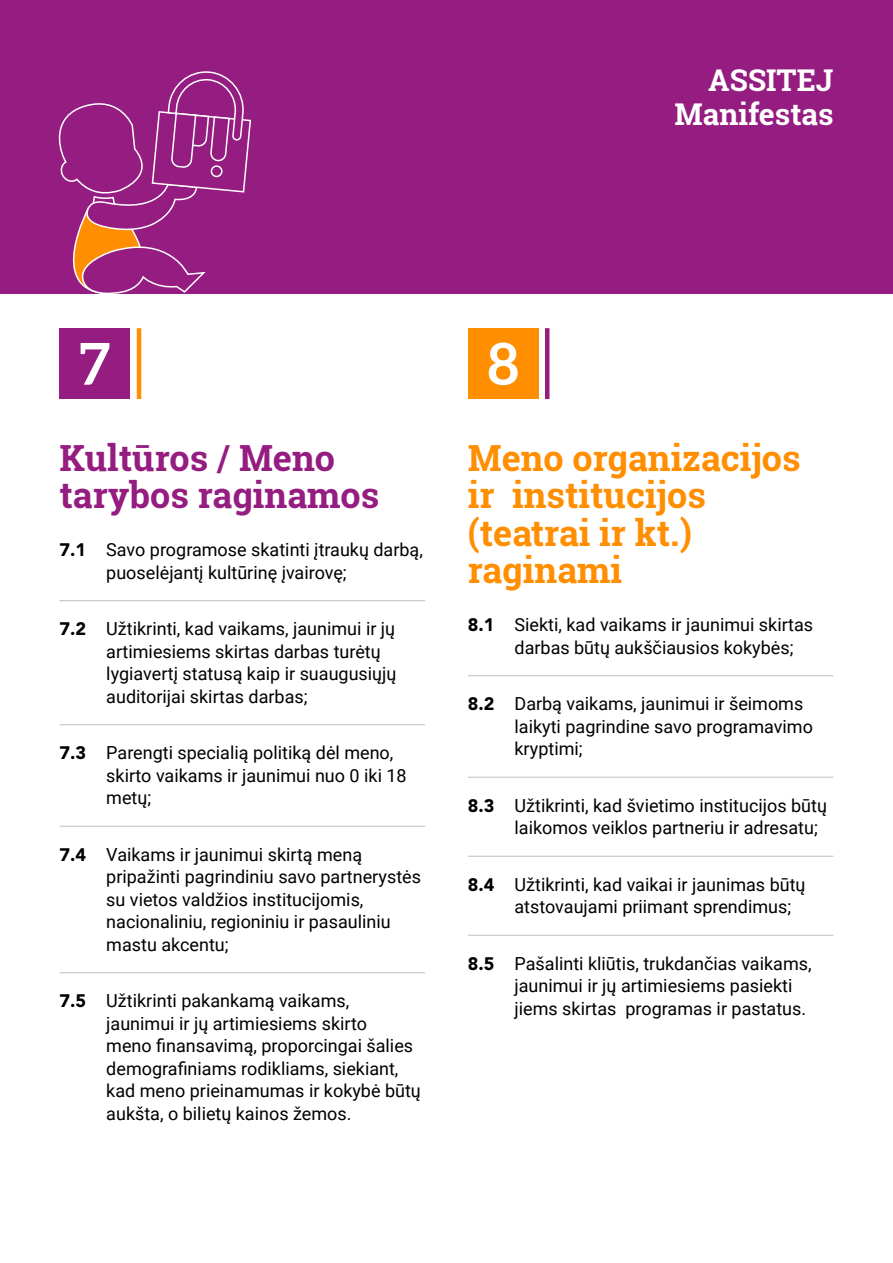
<style>
.page{position:relative;width:893px;height:1263px;background:#fff}
.page>*{position:absolute;margin:0;border:0;box-sizing:border-box;transform-origin:0 0}
.Footnote{font:700 57.75px "Aleo";color:#fff}
.Heading_Large{font:700 36px/37.5px "Roboto Slab";color:#ff8e00}
.Heading_Large-2{font:700 36px/37.5px "Roboto Slab";color:#951c80}
.Heading_Main{font:700 30px/34.5px "Roboto Slab";color:#fff;text-align:right}
.Bullet_Paragraph{font:18px/22.5px "Roboto";color:#000}
.s1{font-family:"Avenir LT Std";font-weight:900}
</style>
<div class="page">
<div style="left:0;top:0;width:893px;height:293px;background:#951c80"></div>
<hr style="left:892px;top:0;width:1px;height:293px;background:#00b7ce">
<svg style="left:46px;top:71px;width:206px;height:223px"></svg>
<div style="left:211px;top:166px;width:11px;height:11px;background:#951c80;border-radius:50%"></div>
<div style="left:210px;top:165px;width:13px;height:12px;border:2px solid #fff;border-radius:50%"></div>
<hr style="left:60px;top:600px;width:365px;height:1px;background:#c6c6c6">
<hr style="left:60px;top:724px;width:365px;height:1px;background:#c6c6c6">
<hr style="left:60px;top:826px;width:365px;height:1px;background:#c6c6c6">
<hr style="left:60px;top:972px;width:365px;height:1px;background:#c6c6c6">
<hr style="left:468px;top:675px;width:365px;height:1px;background:#c6c6c6">
<hr style="left:468px;top:777px;width:365px;height:1px;background:#c6c6c6">
<hr style="left:468px;top:856px;width:365px;height:1px;background:#c6c6c6">
<hr style="left:468px;top:935px;width:365px;height:1px;background:#c6c6c6">
<div style="left:60px;top:328px;width:70px;height:71px;background:#951c80"></div>
<div style="left:468px;top:328px;width:71px;height:71px;background:#ff8e00"></div>
<hr style="left:137px;top:328px;width:4px;height:71px;background:#ff8e00">
<hr style="left:545px;top:328px;width:4px;height:71px;background:#951c80">
<p class="Footnote" style="left:79px;top:331px;width:33px">7</p>
<p class="Footnote" style="left:488px;top:331px;width:32px">8</p>
<p class="Heading_Main" style="left:675px;top:62px;width:160px">ASSITEJ<br>Manifestas</p>
<p class="Heading_Large-2" style="left:60px;top:439px;width:321px">Kultūros / Meno tarybos raginamos</p>
<p class="Bullet_Paragraph" style="left:106px;top:538px;width:318px;text-indent:-47px"><span class="s1">7.1</span> Savo programose skatinti įtraukų darbą, puoselėjantį kultūrinę įvairovę;</p>
<p class="Bullet_Paragraph" style="left:106px;top:617px;width:292px;text-indent:-47px"><span class="s1">7.2</span> Užtikrinti, kad vaikams, jaunimui ir jų artimiesiems skirtas darbas turėtų lygiavertį statusą kaip ir suaugusiųjų auditorijai skirtas darbas;</p>
<p class="Bullet_Paragraph" style="left:106px;top:741px;width:302px;text-indent:-47px"><span class="s1">7.3</span> Parengti specialią politiką dėl meno, skirto vaikams ir jaunimui nuo 0 iki 18 metų;</p>
<p class="Bullet_Paragraph" style="left:106px;top:843px;width:316px;text-indent:-47px"><span class="s1">7.4</span> Vaikams ir jaunimui skirtą meną pripažinti pagrindiniu savo partnerystės su vietos valdžios institucijomis, nacionaliniu, regioniniu ir pasauliniu mastu akcentu;</p>
<p class="Bullet_Paragraph" style="left:106px;top:989px;width:316px;text-indent:-47px"><span class="s1">7.5</span> Užtikrinti pakankamą vaikams, jaunimui ir jų artimiesiems skirto<br>meno finansavimą, proporcingai šalies demografiniams rodikliams, siekiant, kad meno prieinamumas ir kokybė būtų aukšta, o bilietų kainos žemos.</p>
<p class="Heading_Large" style="left:468px;top:439px;width:334px">Meno organizacijos ir institucijos (teatrai ir kt.) raginami</p>
<p class="Bullet_Paragraph" style="left:514px;top:613px;width:300px;text-indent:-47px"><span class="s1">8.1</span> Siekti, kad vaikams ir jaunimui skirtas darbas būtų aukščiausios kokybės;</p>
<p class="Bullet_Paragraph" style="left:514px;top:692px;width:300px;text-indent:-47px"><span class="s1">8.2</span> Darbą vaikams, jaunimui ir šeimoms laikyti pagrindine savo programavimo kryptimi;</p>
<p class="Bullet_Paragraph" style="left:514px;top:793px;width:314px;text-indent:-47px"><span class="s1">8.3</span> Užtikrinti, kad švietimo institucijos būtų laikomos veiklos partneriu ir adresatu;</p>
<p class="Bullet_Paragraph" style="left:514px;top:873px;width:292px;text-indent:-47px"><span class="s1">8.4</span> Užtikrinti, kad vaikai ir jaunimas būtų atstovaujami priimant sprendimus;</p>
<p class="Bullet_Paragraph" style="left:514px;top:952px;width:299px;text-indent:-47px"><span class="s1">8.5</span> Pašalinti kliūtis, trukdančias vaikams, jaunimui ir jų artimiesiems pasiekti jiems skirtas programas ir pastatus.</p>
</div>
